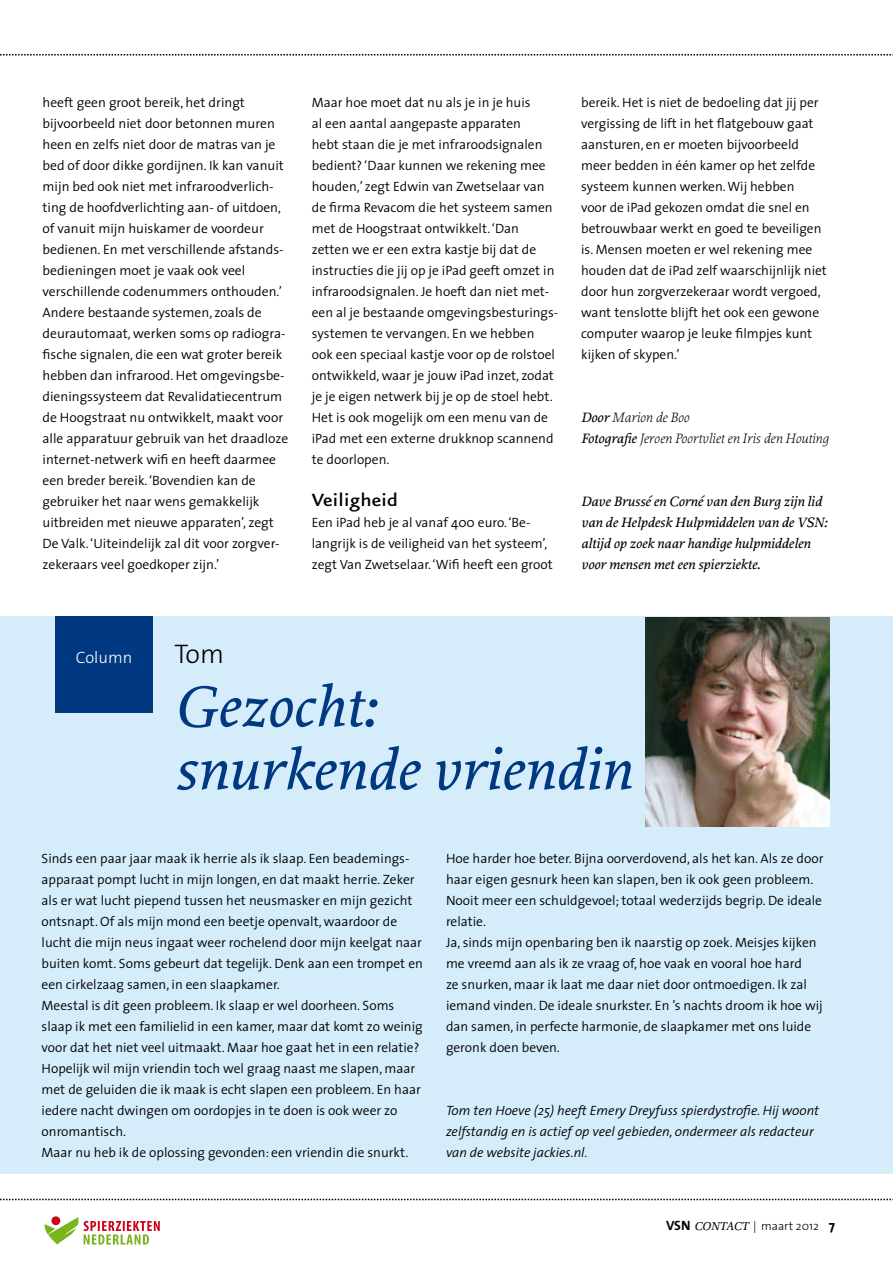
<style>
.page{position:relative;width:893px;height:1263px;background:#fff}
.page>*{position:absolute;margin:0;border:0;box-sizing:border-box;transform-origin:0 0}
.t1{font:italic 500 60px/63px "Proforma";letter-spacing:.005em;color:#003882}
.t2{font:300 27px "The Sans";color:#000}
.t3{font:500 21px "Eureka Sans";color:#000;scale:1.1 1}
.t4{font:300 16.5px "The Sans";color:#fff}
.t5{font:italic 500 14.25px/21px "Proforma";color:#000}
.t6{font:italic 300 14.25px/21px "Proforma";color:#000}
.t7{font:300 13.5px/21px "The Sans";color:#000}
.t8{font:italic 300 13.5px/21px "The Sans";color:#000}
.t9{font:300 12px "The Sans";color:#000}
.s1{font-weight:500}
.s2{font-weight:700;font-size:13.5px}
.s3{font-family:"Proforma";font-weight:500;font-style:italic}
</style>
<div class="page">
<svg style="left:0;top:1199px;width:893px;height:1px"></svg>
<svg style="left:0;top:54px;width:893px;height:2px"></svg>
<div style="left:0;top:617px;width:893px;height:557px;background:#d5edfa"></div>
<img style="left:646px;top:618px;width:183px;height:208px">
<div style="left:55px;top:617px;width:98px;height:96px;background:#003882"></div>
<svg style="left:44px;top:1217px;width:116px;height:27px"></svg>
<p class="t7" style="left:43px;top:91px;width:247px">heeft geen groot bereik, het dringt bijvoorbeeld niet door betonnen muren heen en zelfs niet door de matras van je bed of door dikke gordijnen. Ik kan vanuit mijn bed ook niet met infraroodverlich&shy;ting de hoofdverlichting aan- of uitdoen, of vanuit mijn huiskamer de voordeur bedienen. En met verschillende afstands&shy;bedieningen moet je vaak ook veel verschillende codenummers onthouden.’ Andere bestaande systemen, zoals de deurautomaat, werken soms op radiogra&shy;fische signalen, die een wat groter bereik hebben dan infrarood. Het omgevingsbe&shy;dieningssysteem dat Revalidatiecentrum de Hoogstraat nu ontwikkelt, maakt voor alle apparatuur gebruik van het draadloze internet-netwerk wifi en heeft daarmee een breder bereik. ‘Bovendien kan de gebruiker het naar wens gemakkelijk uitbreiden met nieuwe apparaten’, zegt De Valk. ‘Uiteindelijk zal dit voor zorgver&shy;zekeraars veel goedkoper zijn.’</p>
<p class="t7" style="left:312px;top:91px;width:248px">Maar hoe moet dat nu als je in je huis<br>al een aantal aangepaste apparaten<br>hebt staan die je met infraroodsignalen bedient? ‘Daar kunnen we rekening mee houden,’ zegt Edwin van Zwetselaar van de firma Revacom die het systeem samen met de Hoogstraat ontwikkelt. ‘Dan zetten we er een extra kastje bij dat de instructies die jij op je iPad geeft omzet in infraroodsignalen. Je hoeft dan niet met&shy;een al je bestaande omgevingsbesturings&shy;systemen te vervangen. En we hebben ook een speciaal kastje voor op de rolstoel ontwikkeld, waar je jouw iPad inzet, zodat je je eigen netwerk bij je op de stoel hebt.<br>Het is ook mogelijk om een menu van de iPad met een externe drukknop scannend te doorlopen.</p>
<h3 class="t3" style="left:312px;top:489px;width:80px">Veiligheid</h3>
<p class="t7" style="left:312px;top:511px;width:242px">Een iPad heb je al vanaf 400 euro. ‘Be&shy;langrijk is de veiligheid van het systeem’, zegt Van Zwetselaar. ‘Wifi heeft een groot</p>
<p class="t7" style="left:581px;top:91px;width:247px">bereik. Het is niet de bedoeling dat jij per vergissing de lift in het flatgebouw gaat aansturen, en er moeten bijvoorbeeld meer bedden in één kamer op het zelfde systeem kunnen werken. Wij hebben<br>voor de iPad gekozen omdat die snel en betrouwbaar werkt en goed te beveiligen is. Mensen moeten er wel rekening mee houden dat de iPad zelf waarschijnlijk niet door hun zorgverzekeraar wordt vergoed, want tenslotte blijft het ook een gewone computer waarop je leuke filmpjes kunt kijken of skypen.’</p>
<p class="t6" style="left:581px;top:406px;width:249px"><span class="s1">Door</span> Marion de Boo<br><span class="s1">Fotografie</span> Jeroen Poortvliet en Iris den Houting</p>
<p class="t5" style="left:581px;top:490px;width:248px">Dave Brussé en Corné van den Burg zijn lid van de Helpdesk Hulpmiddelen van de VSN: altijd op zoek naar handige hulpmiddelen voor mensen met een spierziekte.</p>
<p class="t4" style="left:76px;top:644px;width:58px">Column</p>
<h2 class="t2" style="left:174px;top:632px;width:51px">Tom</h2>
<h1 class="t1" style="left:174px;top:673px;width:458px">Gezocht: snurkende vriendin</h1>
<p class="t7" style="left:42px;top:847px;width:383px">Sinds een paar jaar maak ik herrie als ik slaap. Een beademings&shy;apparaat pompt lucht in mijn longen, en dat maakt herrie. Zeker als er wat lucht piepend tussen het neusmasker en mijn gezicht ontsnapt. Of als mijn mond een beetje openvalt, waardoor de lucht die mijn neus ingaat weer rochelend door mijn keelgat naar buiten komt. Soms gebeurt dat tegelijk. Denk aan een trompet en een cirkelzaag samen, in een slaapkamer.<br>Meestal is dit geen probleem. Ik slaap er wel doorheen. Soms slaap ik met een familielid in een kamer, maar dat komt zo weinig voor dat het niet veel uitmaakt. Maar hoe gaat het in een relatie?<br>Hopelijk wil mijn vriendin toch wel graag naast me slapen, maar met de geluiden die ik maak is echt slapen een probleem. En haar iedere nacht dwingen om oordopjes in te doen is ook weer zo onromantisch.<br>Maar nu heb ik de oplossing gevonden: een vriendin die snurkt.</p>
<p class="t7" style="left:446px;top:847px;width:379px">Hoe harder hoe beter. Bijna oorverdovend, als het kan. Als ze door haar eigen gesnurk heen kan slapen, ben ik ook geen probleem.<br>Nooit meer een schuldgevoel; totaal wederzijds begrip. De ideale relatie.<br>Ja, sinds mijn openbaring ben ik naarstig op zoek. Meisjes kijken me vreemd aan als ik ze vraag of, hoe vaak en vooral hoe hard<br>ze snurken, maar ik laat me daar niet door ontmoedigen. Ik zal iemand vinden. De ideale snurkster. En ’s nachts droom ik hoe wij dan samen, in perfecte harmonie, de slaapkamer met ons luide geronk doen beven.</p>
<p class="t8" style="left:446px;top:1099px;width:375px">Tom ten Hoeve (25) heeft Emery Dreyfuss spierdystrofie. Hij woont zelfstandig en is actief op veel gebieden, ondermeer als redacteur van de website jackies.nl.</p>
<p class="t9" style="left:666px;top:1216px;width:170px"><span class="s2">VSN</span> <span class="s3">CONTACT</span> | maart 2012 <span class="s2">7</span></p>
</div>
